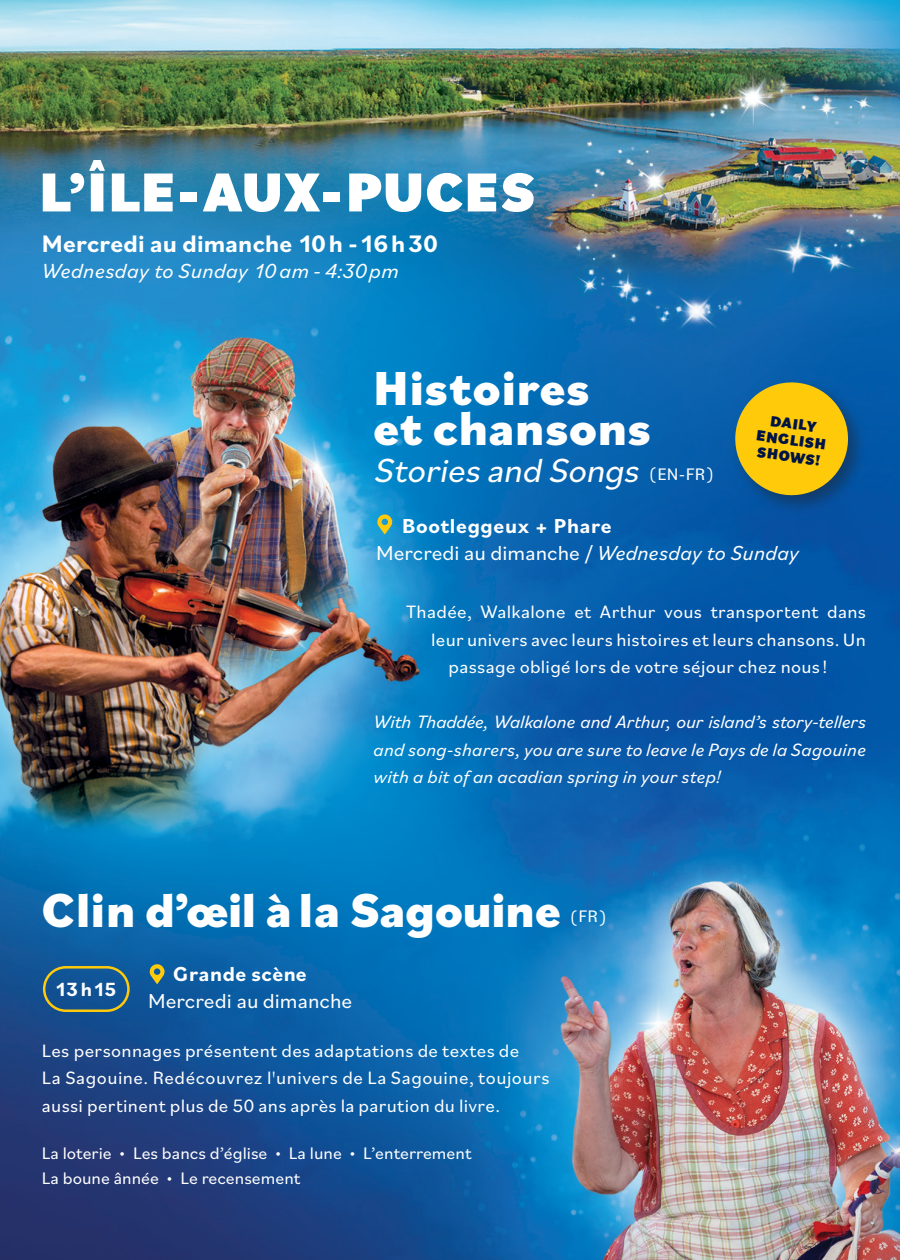
<style>
.page{position:relative;width:900px;height:1260px;background:#fff}
.page>*{position:absolute;margin:0;border:0;box-sizing:border-box;transform-origin:0 0}
.t1{font:900 57.5px "Bilo";letter-spacing:.015em;color:#fff}
.t2{font:800 50px/40px "Bilo";letter-spacing:.015em;color:#fff}
.t3{font:italic 35px "Bilo";color:#fff}
.t4{font:700 25px "Bilo";letter-spacing:.005em;color:#fff}
.t5{font:italic 21.5px "Bilo";letter-spacing:.015em;color:#fff}
.t6{font:21.25px/27.5px "Bilo";color:#fff}
.t7{font:700 20px "Bilo";letter-spacing:.07em;color:#fff}
.t8{font:18.75px/27.5px "Bilo";letter-spacing:.015em;color:#fff}
.t9{font:italic 18.75px/27.5px "Bilo";letter-spacing:.01em;color:#fff;text-align:justify}
.t10{font:17.5px/25px "Bilo";color:#fff}
.t11{font:900 15.5px/16.5px "Bilo";color:#001345;text-align:center}
.s1{font-style:normal;font-size:17.5px}
.s2{font-weight:700}
.s3{font-style:italic}
.s4{font-family:"Basic Sans"}
</style>
<div class="page">
<img style="left:0;top:0;width:900px;height:1260px">
<div style="left:43px;top:966px;width:87px;height:46px;border:2px solid #feca0a;border-radius:22px"></div>
<svg style="left:149px;top:964px;width:16px;height:20px"></svg>
<svg style="left:377px;top:514px;width:16px;height:20px"></svg>
<div style="left:730px;top:377px;width:137px;height:138px;background:#231f20;opacity:.44"></div>
<svg style="left:734px;top:381px;width:116px;height:116px;background:#beab2e"></svg>
<p class="t1" style="left:39px;top:153px;width:497px">L’ÎLE-AUX-PUCES</p>
<p class="t4" style="left:42px;top:226px;width:398px">Mercredi au dimanche 10h - 16h30</p>
<p class="t5" style="left:42px;top:256px;width:358px">Wednesday to Sunday 10am - 4:30pm</p>
<p class="t2" style="left:374px;top:366px;width:279px">Histoires<br>et chansons</p>
<p class="t3" style="left:374px;top:447px;width:342px">Storiesand Songs <span class="s1">( E N - F R )</span></p>
<p class="t11" style="left:760px;top:410px;width:71px;rotate:8deg">DAILY<br>ENGLISH<br>SHOWS!</p>
<p class="t6" style="left:376px;top:511px;width:424px;text-indent:26px"><span class="s2">Bootleggeux + Phare<br></span>Mercredi au dimanche / <span class="s3">Wednesday to Sunday</span></p>
<p class="t8" style="left:406px;top:598px;width:461px">Thadée, Walkalone et Arthur vous transportent dans</p>
<p class="t8" style="left:431px;top:625px;width:436px">leur univers avec leurs histoires et leurs chansons. Un</p>
<p class="t8" style="left:449px;top:653px;width:380px">passage obligé lors de votre séjour chez nous!</p>
<p class="t9" style="left:374px;top:708px;width:494px">With Thaddée, Walkalone and Arthur, our island’s story-tellers and song-sharers, you are sure to leave le Pays de la Sagouine with a bit of an acadian spring in your step!</p>
<p class="t2" style="left:42px;top:889px;width:520px">Clin d’œil à la Sagouine</p>
<p class="t7" style="left:56px;top:975px;width:61px">13h15</p>
<p class="t6" style="left:148px;top:959px;width:206px;text-indent:25px"><span class="s2">Grande scène<br></span>Mercredi au dimanche</p>
<p class="t10" style="left:570px;top:903px;width:38px">(FR)</p>
<p class="t8" style="left:42px;top:1036px;width:509px">Les personnages présentent des adaptations de textes de<br>La Sagouine. Redécouvrez l'univers de La Sagouine, toujours aussi pertinent plus de 50 ans après la parution du livre.</p>
<p class="t10" style="left:42px;top:1140px;width:431px">La loterie <span class="s4">•</span> Les bancs d’église <span class="s4">•</span> La lune <span class="s4">•</span> L’enterrement<br>La boune ânnée <span class="s4">•</span> Le recensement</p>
</div>
